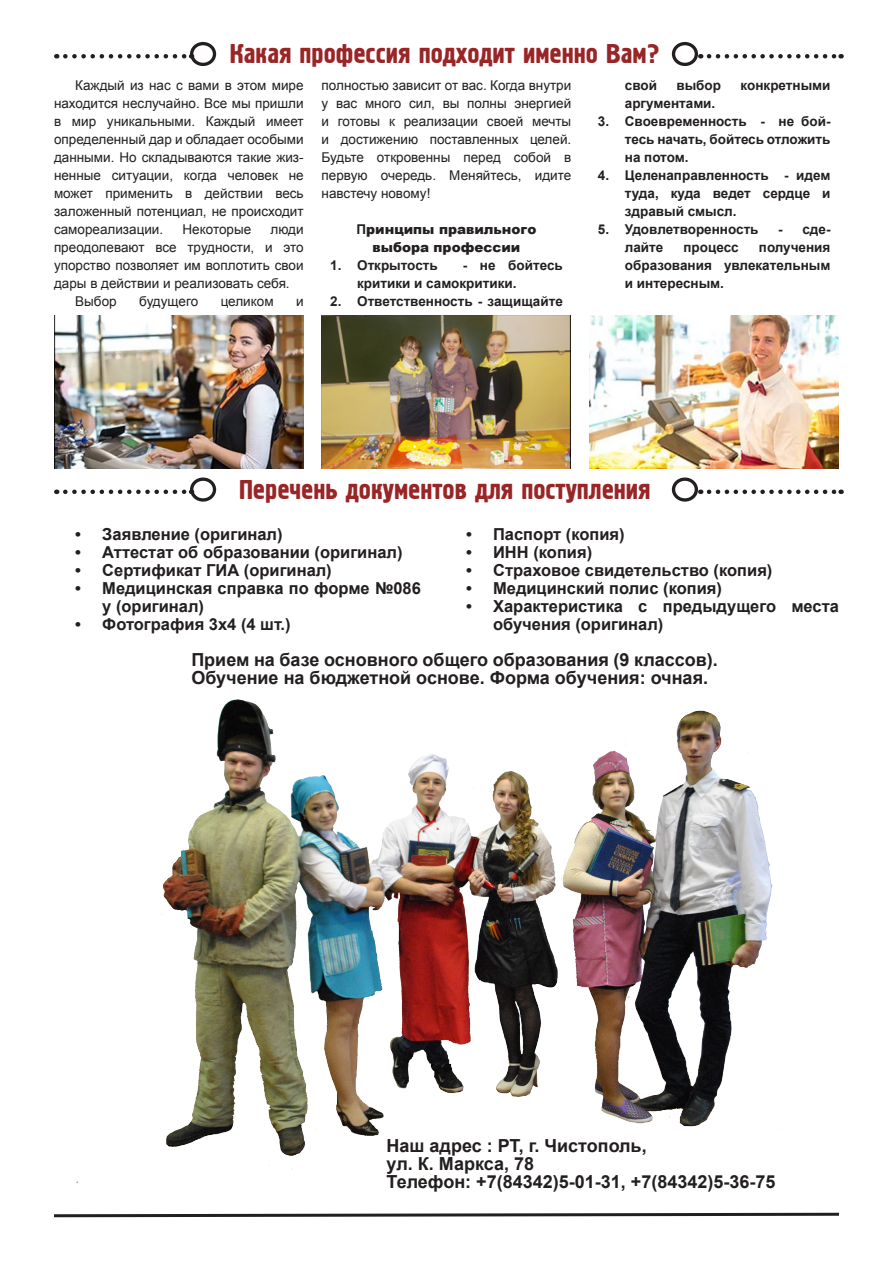
<style>
.page{position:relative;width:893px;height:1263px;background:#fff}
.page>*{position:absolute;margin:0;border:0;box-sizing:border-box;transform-origin:0 0}
.t1{font:27px "Hermes";color:#992526}
.t2{font:700 18px/18px "Arial";color:#231f20}
.t3{font:700 16.5px/18px "Arial";color:#231f20}
.t4{font:13.5px/18px "Arial";color:#231f20;text-align:justify}
.t5{font:700 13.5px/18px "Arial";color:#231f20;text-align:justify}
.t6{font:900 13.5px/18px "Arial";color:#231f20;text-align:center}
.s1{font-weight:700}
</style>
<div class="page">
<svg style="left:65px;top:54px;width:126px;height:5px"></svg>
<div style="left:190px;top:42px;width:26px;height:24px;border:3px solid #231f20;border-radius:50%"></div>
<div style="left:672px;top:42px;width:26px;height:24px;border:3px solid #231f20;border-radius:50%"></div>
<svg style="left:709px;top:54px;width:133px;height:5px"></svg>
<img style="left:54px;top:315px;width:250px;height:153px">
<img style="left:76px;top:699px;width:710px;height:486px">
<img style="left:590px;top:315px;width:249px;height:153px">
<img style="left:322px;top:315px;width:248px;height:153px">
<svg style="left:65px;top:490px;width:126px;height:4px"></svg>
<div style="left:190px;top:477px;width:26px;height:25px;border:3px solid #231f20;border-radius:50%"></div>
<div style="left:672px;top:477px;width:26px;height:25px;border:3px solid #231f20;border-radius:50%"></div>
<svg style="left:709px;top:490px;width:133px;height:4px"></svg>
<svg style="left:54px;top:1212px;width:785px;height:6px"></svg>
<h1 class="t1" style="left:230px;top:39px;width:432px">Какая профессия подходит именно Вам?</h1>
<p class="t4" style="left:54px;top:76px;width:251px;text-indent:21px">Каждый из нас с вами в этом мире находится неслучайно. Все мы пришли в мир уникальными. Каждый имеет определенный дар и обладает особыми данными. Но складываются такие жиз&shy;ненные ситуации, когда человек не может применить в действии весь заложенный потенциал, не происходит самореализации.</p>
<p class="t5" style="left:625px;top:77px;width:34px">свой</p>
<p class="t5" style="left:676px;top:77px;width:46px">выбор</p>
<p class="t5" style="left:741px;top:77px;width:91px">конкретными</p>
<p class="t5" style="left:625px;top:95px;width:92px">аргументами.</p>
<p class="t5" style="left:625px;top:113px;width:207px;text-indent:-27px">3. Своевременность - не бой&shy;тесь начать, бойтесь отложить на потом.</p>
<p class="t5" style="left:625px;top:167px;width:207px;text-indent:-27px">4. Целенаправленность - идем туда, куда ведет сердце и здравый смысл.</p>
<p class="t5" style="left:598px;top:221px;width:162px">5. Удовлетворенность</p>
<p class="t5" style="left:778px;top:221px;width:54px">- сде-</p>
<p class="t5" style="left:625px;top:239px;width:40px">лайте</p>
<p class="t5" style="left:683px;top:239px;width:57px">процесс</p>
<p class="t4" style="left:322px;top:76px;width:251px">полностью зависит от вас. Когда внутри у вас много сил, вы полны энергией и готовы к реализации своей мечты и достижению поставленных целей.<br>Будьте откровенны перед собой в первую очередь. Меняйтесь, идите навстечу новому!</p>
<p class="t6" style="left:357px;top:220px;width:181px"><span class="s1">П</span>ринципы правильного выбора профессии</p>
<p class="t5" style="left:330px;top:257px;width:109px">1. Открытость</p>
<p class="t4" style="left:182px;top:220px;width:70px">Некоторые</p>
<p class="t4" style="left:271px;top:220px;width:35px">люди</p>
<p class="t4" style="left:54px;top:238px;width:251px">преодолевают все трудности, и это</p>
<p class="t4" style="left:54px;top:256px;width:251px">упорство позволяет им воплотить свои</p>
<p class="t4" style="left:54px;top:274px;width:237px">дары в действии и реализовать себя.</p>
<p class="t4" style="left:75px;top:292px;width:43px">Выбор</p>
<p class="t4" style="left:139px;top:292px;width:60px">будущего</p>
<p class="t4" style="left:221px;top:292px;width:54px">целиком</p>
<p class="t4" style="left:296px;top:292px;width:9px">и</p>
<p class="t5" style="left:625px;top:239px;width:207px;text-indent:134px">получения образования увлекательным и интересным.</p>
<p class="t5" style="left:357px;top:257px;width:207px;text-indent:106px">- не бойтесь критики и самокритики.</p>
<p class="t5" style="left:330px;top:293px;width:234px">2. Ответственность - защищайте</p>
<h1 class="t1" style="left:239px;top:475px;width:413px">Перечень документов для поступления</h1>
<p class="t3" style="left:75px;top:526px;width:209px">• Заявление (оригинал)</p>
<p class="t3" style="left:75px;top:544px;width:329px">• Аттестат об образовании (оригинал)</p>
<p class="t3" style="left:75px;top:562px;width:258px">• Сертификат ГИА (оригинал)</p>
<p class="t3" style="left:102px;top:580px;width:320px;text-indent:-27px">• Медицинская справка по форме №086 у (оригинал)</p>
<p class="t3" style="left:75px;top:616px;width:217px">• Фотография 3х4 (4 шт.)</p>
<p class="t3" style="left:466px;top:526px;width:160px">• Паспорт (копия)</p>
<p class="t3" style="left:466px;top:544px;width:128px">• ИНН (копия)</p>
<p class="t3" style="left:466px;top:562px;width:308px">• Страховое свидетельство (копия)</p>
<p class="t3" style="left:466px;top:580px;width:257px">• Медицинский полис (копия)</p>
<p class="t3" style="left:493px;top:598px;width:347px;text-indent:-27px">• Характеристика с предыдущего места обучения (оригинал)</p>
<h2 class="t2" style="left:191px;top:651px;width:528px">Прием на базе основного общего образования (9 классов).<br>Обучение на бюджетной основе. Форма обучения: очная.</h2>
<h2 class="t2" style="left:387px;top:1137px;width:390px">Наш адрес : РТ, г. Чистополь,<br>ул. К. Маркса, 78<br>Телефон: +7(84342)5-01-31, +7(84342)5-36-75</h2>
</div>
